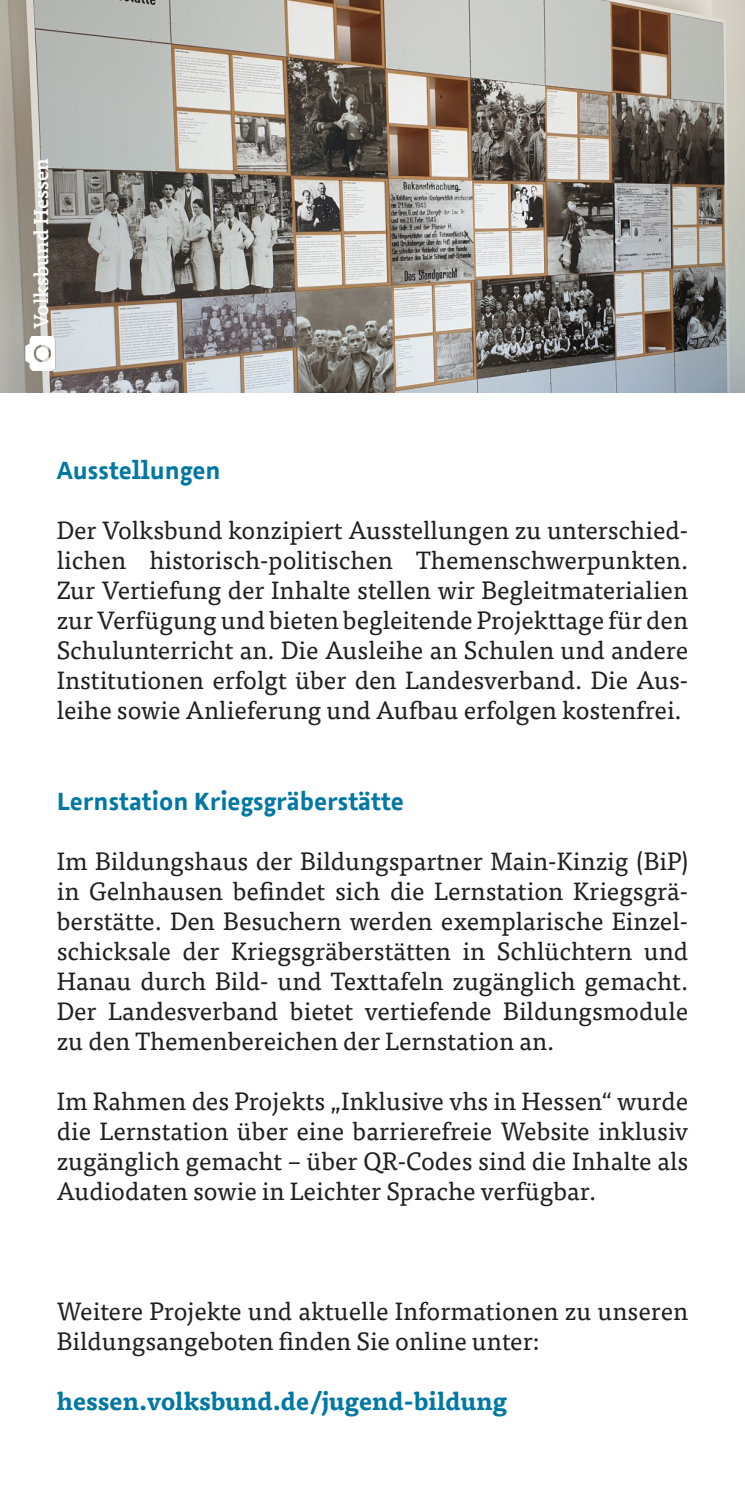
<style>
.page{position:relative;width:745px;height:1489px;background:#fff}
.page>*{position:absolute;margin:0;border:0;box-sizing:border-box;transform-origin:0 0}
.t1{font:25px/30px "Tisa OT";color:#231f20;text-align:justify}
.t2{font:700 25px "Azuro TF";color:#0078a3}
.t3{font:700 25px "Tisa OT";color:#0078a3}
.t4{font:500 20px "Tisa OT";color:#fff}
</style>
<div class="page">
<img style="left:0;top:0;width:744px;height:392px">
<img style="left:23px;top:337px;width:34px;height:33px">
<p class="t4" style="left:29px;top:328px;width:172px;rotate:-90deg">Volksbund Hessen</p>
<p class="t2" style="left:57px;top:451px;width:165px">Ausstellungen</p>
<p class="t1" style="left:57px;top:516px;width:632px">Der Volksbund konzipiert Ausstellungen zu unterschied&shy;lichen historisch-politischen Themenschwerpunkten.<br>Zur Vertiefung der Inhalte stellen wir Begleitmaterialien zur Verfügung und bieten begleitende Projekttage für den Schulunterricht an. Die Ausleihe an Schulen und andere Institutionen erfolgt über den Landesverband. Die Aus&shy;leihe sowie Anlieferung und Aufbau erfolgen kostenfrei.</p>
<p class="t2" style="left:57px;top:781px;width:348px">Lernstation Kriegsgräberstätte</p>
<p class="t1" style="left:57px;top:846px;width:632px">Im Bildungshaus der Bildungspartner Main-Kinzig (BiP) in Gelnhausen befindet sich die Lernstation Kriegsgrä&shy;berstätte. Den Besuchern werden exemplarische Einzel&shy;schicksale der Kriegsgräberstätten in Schlüchtern und Hanau durch Bild- und Texttafeln zugänglich gemacht.<br>Der Landesverband bietet vertiefende Bildungsmodule zu den Themenbereichen der Lernstation an.</p>
<p class="t1" style="left:57px;top:1086px;width:632px">Im Rahmen des Projekts „Inklusive vhs in Hessen“ wurde die Lernstation über eine barrierefreie Website inklusiv zugänglich gemacht – über QR-Codes sind die Inhalte als Audiodaten sowie in Leichter Sprache verfügbar.</p>
<p class="t1" style="left:57px;top:1296px;width:632px">Weitere Projekte und aktuelle Informationen zu unseren<br>Bildungsangeboten finden Sie online unter:</p>
<p class="t3" style="left:57px;top:1384px;width:451px">hessen.volksbund.de/jugend-bildung</p>
</div>
